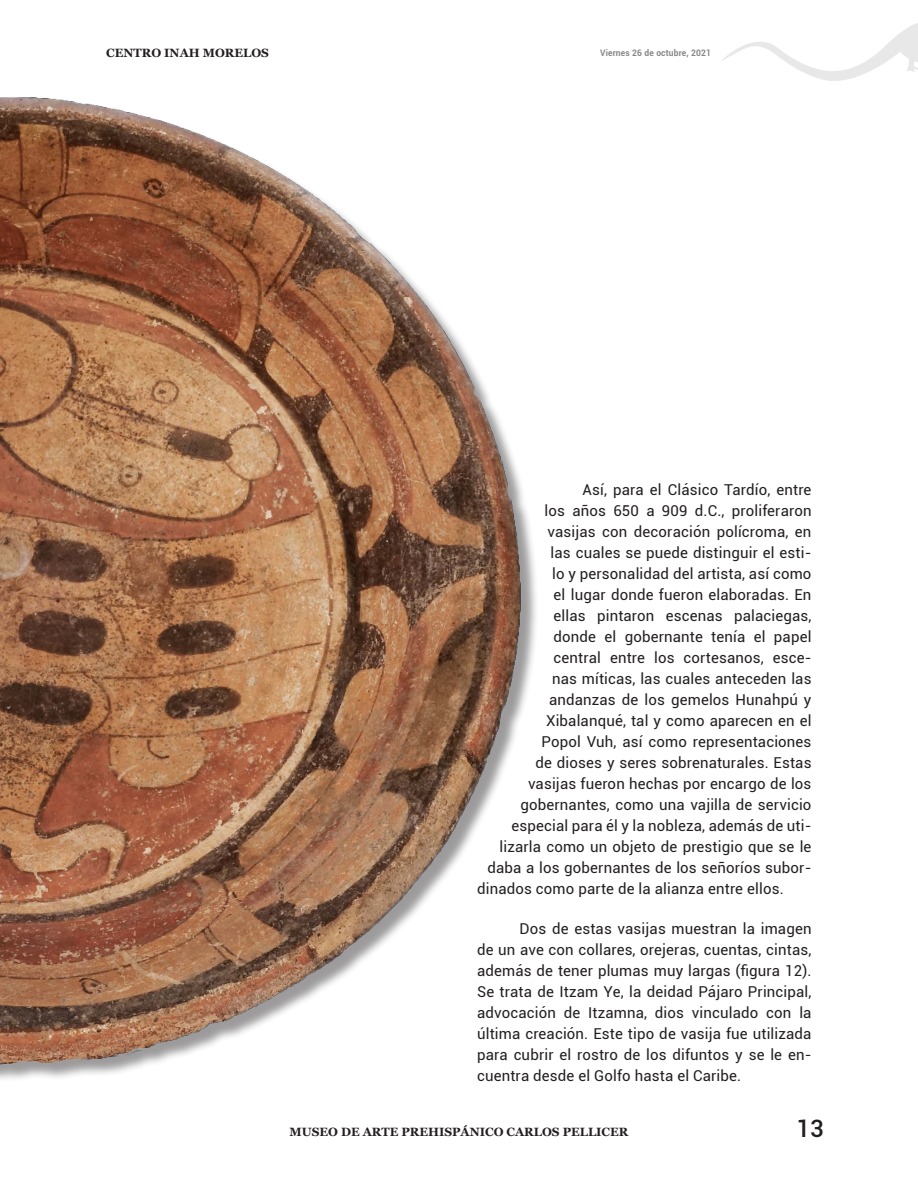
<style>
.page{position:relative;width:918px;height:1188px;background:#fff}
.page>*{position:absolute;margin:0;border:0;box-sizing:border-box;transform-origin:0 0}
.t1{font:500 24px "Roboto";color:#231f20}
.TEXTO_COMPLETO{font:15px/21px "Roboto";letter-spacing:.01em;color:#231f20;text-align:justify}
.t2{font:700 12px "Georgia";color:#231f20}
.t3{font:700 9px "Roboto";letter-spacing:.02em;color:#878787;scale:.94 1}
</style>
<div class="page">
<img style="left:0;top:97px;width:536px;height:982px">
<svg style="left:721px;top:23px;width:197px;height:58px"></svg>
<p class="t2" style="left:106px;top:45px;width:164px">CENTRO INAH MORELOS</p>
<p class="t3" style="left:600px;top:47px;width:119px">Viernes 26 de octubre, 2021</p>
<p class="TEXTO_COMPLETO" style="left:583px;top:479px;width:230px">Así, para el Clásico Tardío, entre</p>
<p class="TEXTO_COMPLETO" style="left:545px;top:500px;width:268px">los años 650 a 909 d.C., proliferaron</p>
<p class="TEXTO_COMPLETO" style="left:548px;top:521px;width:265px">vasijas con decoración polícroma, en</p>
<p class="TEXTO_COMPLETO" style="left:551px;top:542px;width:263px">las cuales se puede distinguir el esti-</p>
<p class="TEXTO_COMPLETO" style="left:552px;top:563px;width:261px">lo y personalidad del artista, así como</p>
<p class="TEXTO_COMPLETO" style="left:554px;top:584px;width:259px">el lugar donde fueron elaboradas. En</p>
<p class="TEXTO_COMPLETO" style="left:554px;top:605px;width:259px">ellas pintaron escenas palaciegas,</p>
<p class="TEXTO_COMPLETO" style="left:554px;top:626px;width:259px">donde el gobernante tenía el papel</p>
<p class="TEXTO_COMPLETO" style="left:554px;top:647px;width:260px">central entre los cortesanos, esce-</p>
<p class="TEXTO_COMPLETO" style="left:552px;top:668px;width:261px">nas míticas, las cuales anteceden las</p>
<p class="TEXTO_COMPLETO" style="left:549px;top:689px;width:264px">andanzas de los gemelos Hunahpú y</p>
<p class="TEXTO_COMPLETO" style="left:546px;top:710px;width:267px">Xibalanqué, tal y como aparecen en el</p>
<p class="TEXTO_COMPLETO" style="left:542px;top:731px;width:271px">Popol Vuh, así como representaciones</p>
<p class="TEXTO_COMPLETO" style="left:536px;top:752px;width:277px">de dioses y seres sobrenaturales. Estas</p>
<p class="TEXTO_COMPLETO" style="left:528px;top:773px;width:285px">vasijas fueron hechas por encargo de los</p>
<p class="TEXTO_COMPLETO" style="left:521px;top:794px;width:292px">gobernantes, como una vajilla de servicio</p>
<p class="TEXTO_COMPLETO" style="left:512px;top:815px;width:302px">especial para él y la nobleza, además de uti-</p>
<p class="TEXTO_COMPLETO" style="left:500px;top:836px;width:313px">lizarla como un objeto de prestigio que se le</p>
<p class="TEXTO_COMPLETO" style="left:488px;top:857px;width:326px">daba a los gobernantes de los señoríos subor-</p>
<p class="TEXTO_COMPLETO" style="left:477px;top:878px;width:308px">dinados como parte de la alianza entre ellos.</p>
<p class="TEXTO_COMPLETO" style="left:477px;top:918px;width:336px;text-indent:43px">Dos de estas vasijas muestran la imagen de un ave con collares, orejeras, cuentas, cintas, además de tener plumas muy largas (figura 12).<br>Se trata de Itzam Ye, la deidad Pájaro Principal, advocación de Itzamna, dios vinculado con la última creación. Este tipo de vasija fue utilizada para cubrir el rostro de los difuntos y se le en&shy;cuentra desde el Golfo hasta el Caribe.</p>
<p class="t2" style="left:290px;top:1124px;width:340px">MUSEO DE ARTE PREHISPÁNICO CARLOS PELLICER</p>
<h1 class="t1" style="left:796px;top:1112px;width:29px">13</h1>
</div>
